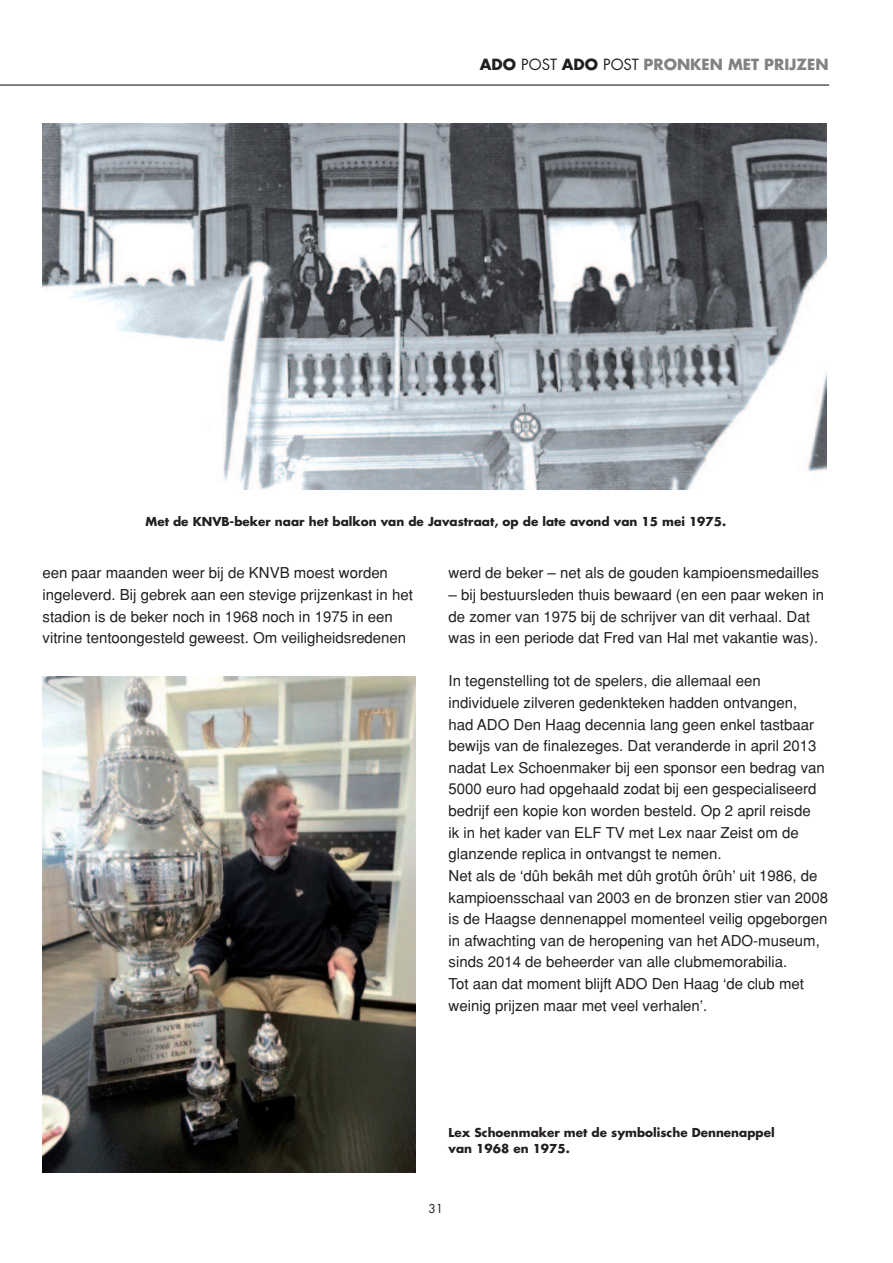
<style>
.page{position:relative;width:893px;height:1263px;background:#fff}
.page>*{position:absolute;margin:0;border:0;box-sizing:border-box;transform-origin:0 0}
.t1{font:15px/21.6px "Helvetica";color:#231f20}
.t2{font:700 15px "Futura";color:#808285}
.t3{font:700 12px/16.5px "Futura";color:#231f20}
.t4{font:12px "Futura";color:#231f20}
.s1{color:#231f20}
.s2{font-weight:400;color:#231f20}
</style>
<div class="page">
<hr style="left:0;top:84px;width:829px;height:2px;background:#231f20">
<img style="left:43px;top:123px;width:784px;height:366px">
<img style="left:43px;top:676px;width:372px;height:497px">
<p class="t2" style="left:480px;top:58px;width:350px"><span class="s1">ADO</span> <span class="s2">POST</span> <span class="s1">ADO</span> <span class="s2">POST</span> PRONKEN MET PRIJZEN</p>
<p class="t3" style="left:146px;top:514px;width:582px">Met de KNVB-beker naar het balkon van de Javastraat, op de late avond van 15 mei 1975.</p>
<p class="t1" style="left:43px;top:562px;width:372px">een paar maanden weer bij de KNVB moest worden ingeleverd. Bij gebrek aan een stevige prijzenkast in het stadion is de beker noch in 1968 noch in 1975 in een vitrine tentoongesteld geweest. Om veiligheidsredenen</p>
<p class="t1" style="left:449px;top:562px;width:372px">werd de beker – net als de gouden kampioensmedailles</p>
<p class="t1" style="left:449px;top:584px;width:377px">– bij bestuursleden thuis bewaard (en een paar weken in de zomer van 1975 bij de schrijver van dit verhaal. Dat was in een periode dat Fred van Hal met vakantie was).</p>
<p class="t1" style="left:449px;top:670px;width:381px">In tegenstelling tot de spelers, die allemaal een individuele zilveren gedenkteken hadden ontvangen,<br>had ADO Den Haag decennia lang geen enkel tastbaar bewijs van de finalezeges. Dat veranderde in april 2013 nadat Lex Schoenmaker bij een sponsor een bedrag van 5000 euro had opgehaald zodat bij een gespecialiseerd bedrijf een kopie kon worden besteld. Op 2 april reisde<br>ik in het kader van ELF TV met Lex naar Zeist om de glanzende replica in ontvangst te nemen.<br>Net als de ‘dûh bekâh met dûh grotûh ôrûh’ uit 1986, de kampioensschaal van 2003 en de bronzen stier van 2008 is de Haagse dennenappel momenteel veilig opgeborgen in afwachting van de heropening van het ADO-museum, sinds 2014 de beheerder van alle clubmemorabilia.<br>Tot aan dat moment blijft ADO Den Haag ‘de club met weinig prijzen maar met veel verhalen’.</p>
<p class="t3" style="left:449px;top:1125px;width:328px">Lex Schoenmaker met de symbolische Dennenappel van 1968 en 1975.</p>
<p class="t4" style="left:428px;top:1201px;width:16px">31</p>
</div>
